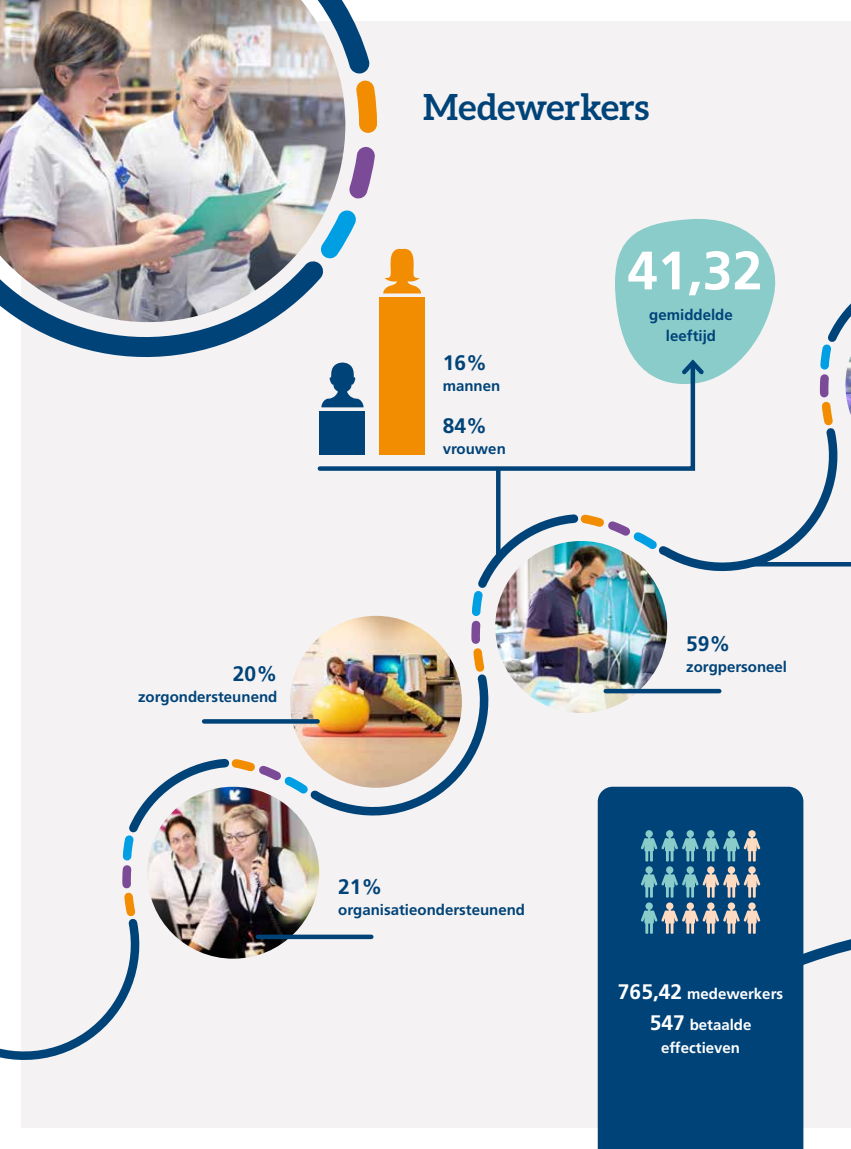
<style>
.page{position:relative;width:851px;height:1149px;background:#fff}
.page>*{position:absolute;margin:0;border:0;box-sizing:border-box;transform-origin:0 0}
.t1{font:700 54px "Frutiger LT Std";color:#fff}
.t2{font:700 36px "Aleo";color:#004379}
.t3{font:700 21px "Frutiger LT Std";color:#004379}
.t4{font:700 15px/21px "Frutiger LT Std";color:#004379;text-align:center}
.t5{font:700 15px/31px "Frutiger LT Std";color:#fff;text-align:center}
.s1{font-size:21px}
</style>
<div class="page">
<div style="left:21px;top:21px;width:829px;height:1106px;background:#f4f2f2"></div>
<svg style="left:303px;top:293px;width:547px;height:536px"></svg>
<svg style="left:467px;top:585px;width:23px;height:92px"></svg>
<svg style="left:234px;top:753px;width:81px;height:47px"></svg>
<svg style="left:0;top:758px;width:234px;height:302px"></svg>
<svg style="left:118px;top:829px;width:23px;height:92px"></svg>
<svg style="left:815px;top:338px;width:23px;height:93px"></svg>
<img style="left:0;top:0;width:370px;height:382px">
<svg style="left:320px;top:209px;width:37px;height:50px"></svg>
<svg style="left:349px;top:146px;width:26px;height:53px"></svg>
<svg style="left:355px;top:80px;width:22px;height:53px"></svg>
<hr style="left:496px;top:467px;width:4px;height:91px;background:#004379">
<img style="left:147px;top:786px;width:172px;height:172px;border-radius:86px">
<div style="left:597px;top:786px;width:206px;height:362px;background:#004379"></div>
<div style="left:727px;top:866px;width:8px;height:7px;background:#ffdbc2;border-radius:50%"></div>
<div style="left:707px;top:866px;width:7px;height:7px;background:#ffdbc2;border-radius:50%"></div>
<div style="left:686px;top:866px;width:7px;height:7px;background:#89ccca;border-radius:50%"></div>
<div style="left:666px;top:866px;width:7px;height:7px;background:#89ccca;border-radius:50%"></div>
<div style="left:645px;top:866px;width:7px;height:7px;background:#89ccca;border-radius:50%"></div>
<div style="left:748px;top:866px;width:7px;height:7px;background:#ffdbc2;border-radius:50%"></div>
<svg style="left:640px;top:871px;width:120px;height:26px;background:#56829b"></svg>
<svg style="left:727px;top:829px;width:8px;height:8px"></svg>
<svg style="left:707px;top:829px;width:7px;height:8px"></svg>
<svg style="left:686px;top:829px;width:7px;height:8px"></svg>
<svg style="left:666px;top:829px;width:7px;height:8px"></svg>
<svg style="left:645px;top:829px;width:7px;height:8px"></svg>
<svg style="left:748px;top:829px;width:7px;height:8px"></svg>
<svg style="left:640px;top:835px;width:120px;height:26px;background:#45809c"></svg>
<svg style="left:727px;top:902px;width:8px;height:7px"></svg>
<div style="left:707px;top:902px;width:7px;height:7px;background:#ffdbc2;border-radius:50%"></div>
<div style="left:686px;top:902px;width:7px;height:7px;background:#ffdbc2;border-radius:50%"></div>
<div style="left:666px;top:902px;width:7px;height:7px;background:#ffdbc2;border-radius:50%"></div>
<div style="left:645px;top:902px;width:7px;height:7px;background:#89ccca;border-radius:50%"></div>
<div style="left:748px;top:902px;width:7px;height:7px;background:#ffdbc2;border-radius:50%"></div>
<svg style="left:640px;top:907px;width:120px;height:26px;background:#688599"></svg>
<svg style="left:782px;top:909px;width:68px;height:88px"></svg>
<div style="left:379px;top:297px;width:45px;height:157px;background:#f28c00"></div>
<svg style="left:383px;top:248px;width:38px;height:45px"></svg>
<svg style="left:315px;top:358px;width:382px;height:115px"></svg>
<svg style="left:608px;top:219px;width:175px;height:168px"></svg>
<svg style="left:258px;top:934px;width:113px;height:4px"></svg>
<img style="left:495px;top:541px;width:172px;height:171px;border-radius:86px">
<div style="left:605px;top:688px;width:114px;height:5px;background:#004379"></div>
<img style="left:290px;top:615px;width:172px;height:172px;border-radius:86px">
<svg style="left:204px;top:719px;width:113px;height:4px"></svg>
<img style="left:845px;top:354px;width:5px;height:61px">
<hr style="left:747px;top:562px;width:103px;height:4px;background:#004379">
<h2 class="t2" style="left:423px;top:86px;width:227px">Medewerkers</h2>
<h3 class="t3" style="left:442px;top:350px;width:46px">16%</h3>
<p class="t4" style="left:442px;top:375px;width:59px">mannen</p>
<h3 class="t3" style="left:442px;top:413px;width:46px">84%</h3>
<p class="t4" style="left:442px;top:438px;width:65px">vrouwen</p>
<h1 class="t1" style="left:627px;top:239px;width:137px">41,32</h1>
<p class="t4" style="left:649px;top:304px;width:85px">gemiddelde leeftijd</p>
<h3 class="t3" style="left:233px;top:661px;width:46px">20%</h3>
<p class="t4" style="left:138px;top:686px;width:141px">zorgondersteunend</p>
<h3 class="t3" style="left:338px;top:874px;width:46px">21%</h3>
<p class="t4" style="left:338px;top:899px;width:188px">organisatieondersteunend</p>
<h3 class="t3" style="left:686px;top:630px;width:46px">59%</h3>
<p class="t4" style="left:686px;top:655px;width:102px">zorgpersoneel</p>
<p class="t5" style="left:618px;top:978px;width:167px"><span class="s1">765,42</span> medewerkers<br><span class="s1">547</span> betaalde</p>
<p class="t5" style="left:661px;top:1031px;width:80px">effectieven</p>
</div>
